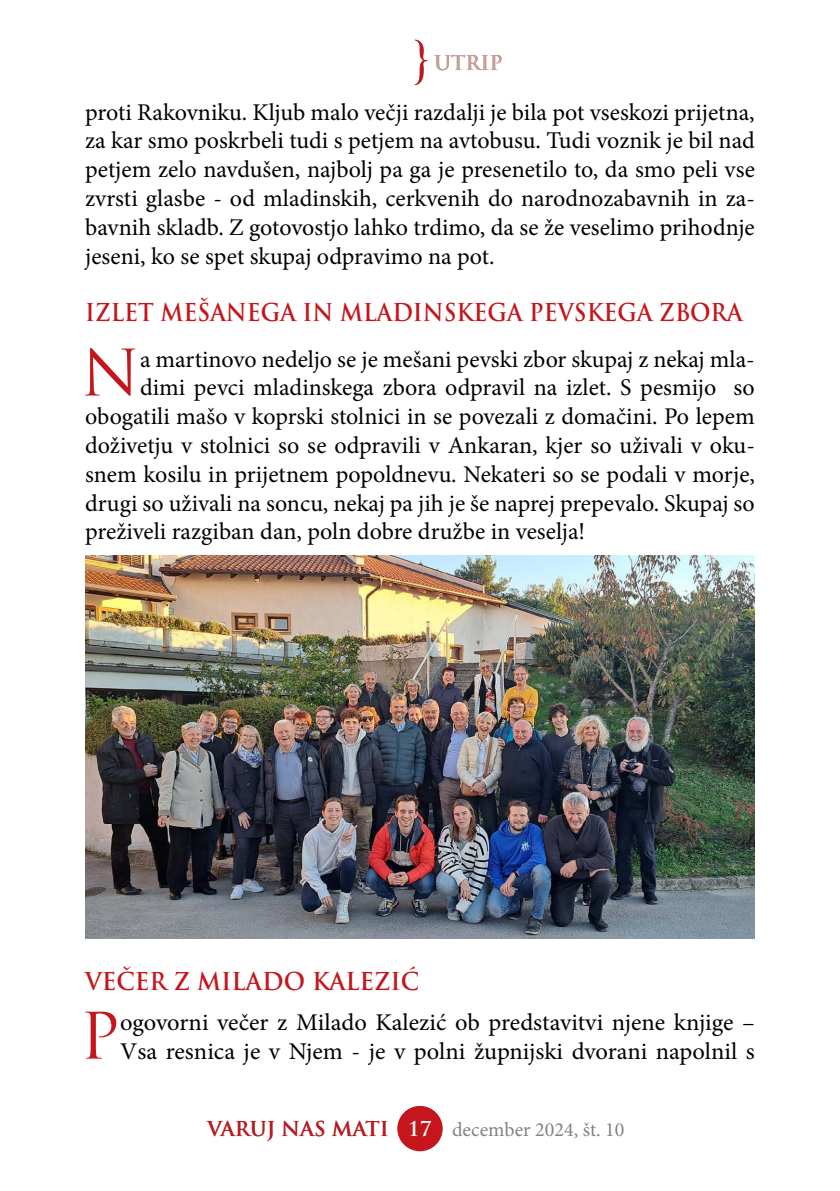
<style>
.page{position:relative;width:840px;height:1191px;background:#fff}
.page>*{position:absolute;margin:0;border:0;box-sizing:border-box;transform-origin:0 0}
.t1{font:62.2px "Trajan Pro";color:#c4161c}
.t2{font:24px/28.8px "Minion Pro";color:#000;text-align:justify}
.t3{font:700 24px "Trajan Pro";color:#c4161c;scale:.92 1}
.t4{font:700 24px "Trajan Pro";color:#c4161c;scale:.96 1}
.t5{font:20px "Minion Pro";color:#808285}
.t6{font:700 20px "Trajan Pro";color:#c4161c}
.t7{font:700 20px "Trajan Pro";color:#cfa093}
.s1{font-family:"Trajan Pro";font-weight:700;color:#fff}
</style>
<div class="page">
<div style="left:397px;top:1106px;width:45px;height:45px;background:#c4161c;border-radius:50%"></div>
<img style="left:85px;top:555px;width:669px;height:383px">
<svg style="left:414px;top:40px;width:13px;height:45px"></svg>
<p class="t7" style="left:434px;top:50px;width:58px">UTRIP</p>
<p class="t2" style="left:85px;top:98px;width:671px">proti Rakovniku. Kljub malo večji razdalji je bila pot vseskozi prijetna, za kar smo poskrbeli tudi s petjem na avtobusu. Tudi voznik je bil nad petjem zelo navdušen, najbolj pa ga je presenetilo to, da smo peli vse zvrsti glasbe - od mladinskih, cerkvenih do narodnozabavnih in za&shy;bavnih skladb. Z gotovostjo lahko trdimo, da se že veselimo prihodnje jeseni, ko se spet skupaj odpravimo na pot.</p>
<p class="t3" style="left:85px;top:297px;width:715px">IZLET MEŠANEGA IN MLADINS KEGA PEVS KEGA ZBORA</p>
<h1 class="t1" style="left:81px;top:333px;width:60px">N</h1>
<p class="t2" style="left:140px;top:345px;width:616px">a martinovo nedeljo se je mešani pevski zbor skupaj z nekaj mla-</p>
<p class="t2" style="left:140px;top:373px;width:616px">dimi pevci mladinskega zbora odpravil na izlet. S pesmijo so</p>
<p class="t2" style="left:85px;top:402px;width:670px">obogatili mašo v koprski stolnici in se povezali z domačini. Po lepem</p>
<p class="t2" style="left:85px;top:431px;width:671px">doživetju v stolnici so se odpravili v Ankaran, kjer so uživali v oku-</p>
<p class="t2" style="left:85px;top:460px;width:671px">snem kosilu in prijetnem popoldnevu. Nekateri so se podali v morje,</p>
<p class="t2" style="left:85px;top:489px;width:671px">drugi so uživali na soncu, nekaj pa jih je še naprej prepevalo. Skupaj so</p>
<p class="t2" style="left:85px;top:517px;width:501px">preživeli razgiban dan, poln dobre družbe in veselja!</p>
<p class="t4" style="left:85px;top:966px;width:19px">VEČER</p>
<p class="t4" style="left:174px;top:966px;width:257px">Z MILADO KALEZIĆ</p>
<h1 class="t1" style="left:79px;top:996px;width:42px">P</h1>
<p class="t2" style="left:120px;top:1007px;width:636px">ogovorni večer z Milado Kalezić ob predstavitvi njene knjige –<br>Vsa resnica je v Njem - je v polni župnijski dvorani napolnil s</p>
<p class="t6" style="left:207px;top:1116px;width:183px">VARUJ NAS MATI</p>
<p class="t5" style="left:408px;top:1116px;width:218px"><span class="s1">17</span> december 2024, št. 10</p>
</div>
